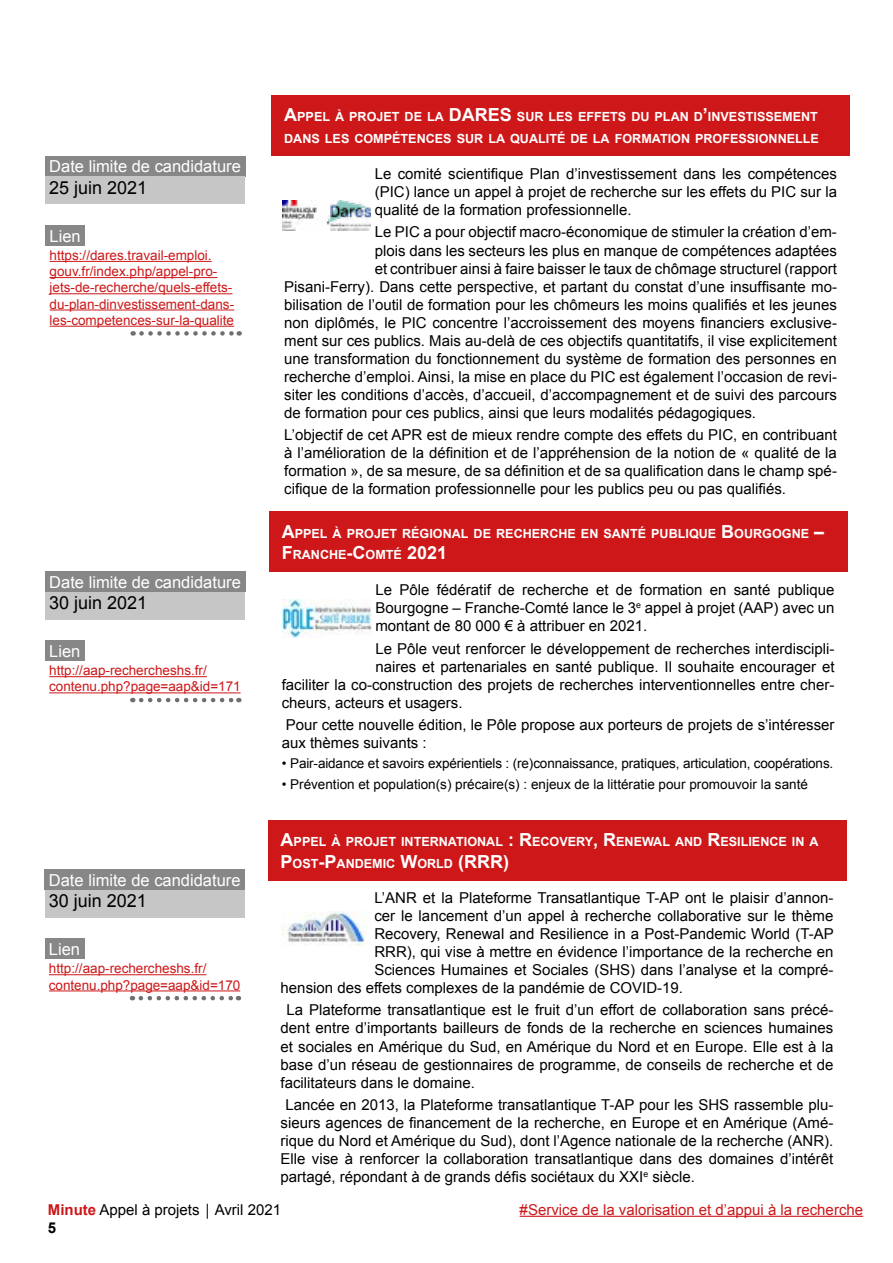
<style>
.page{position:relative;width:893px;height:1263px;background:#fff}
.page>*{position:absolute;margin:0;border:0;box-sizing:border-box;transform-origin:0 0}
.t1{font:18px "Arial";color:#000}
.t2{font:700 18px "Arial";color:#fff}
.t3{font:16.5px "Arial";color:#fff}
.t4{font:15px/18px "Arial";color:#000;text-align:justify}
.t5{font:15px "Arial";color:#cd1719}
.t6{font:13.5px/16.2px "Arial";color:#cd1719}
.t7{font:13.5px "Arial";letter-spacing:-.01em;color:#000}
.t8{font:700 12.6px/21.6px "Arial";color:#fff}
.s1{font-size:18px}
.s2{font-weight:700;color:#cd1719}
.s3{font-family:"Futura PT"}
.s4{font-weight:700}
</style>
<div class="page">
<hr style="left:520px;top:1216px;width:343px;height:1px;background:#cd1719">
<div style="left:45px;top:156px;width:200px;height:20px;background:#878787"></div>
<div style="left:45px;top:176px;width:200px;height:28px;background:#c6c6c6"></div>
<div style="left:45px;top:225px;width:40px;height:21px;background:#878787"></div>
<hr style="left:50px;top:261px;width:162px;height:1px;background:#cd1719">
<hr style="left:50px;top:277px;width:167px;height:1px;background:#cd1719">
<hr style="left:50px;top:293px;width:182px;height:1px;background:#cd1719">
<hr style="left:50px;top:309px;width:184px;height:1px;background:#cd1719">
<svg style="left:141px;top:331px;width:99px;height:5px"></svg>
<hr style="left:50px;top:326px;width:184px;height:1px;background:#cd1719">
<div style="left:271px;top:95px;width:579px;height:61px;background:#cd1719"></div>
<img style="left:282px;top:200px;width:88px;height:30px">
<div style="left:269px;top:512px;width:578px;height:60px;background:#cd1719"></div>
<img style="left:283px;top:599px;width:88px;height:38px">
<div style="left:45px;top:572px;width:200px;height:20px;background:#878787"></div>
<div style="left:45px;top:592px;width:200px;height:28px;background:#c6c6c6"></div>
<div style="left:45px;top:641px;width:40px;height:20px;background:#878787"></div>
<hr style="left:49px;top:676px;width:158px;height:1px;background:#cd1719">
<svg style="left:141px;top:698px;width:98px;height:4px"></svg>
<hr style="left:49px;top:692px;width:192px;height:1px;background:#cd1719">
<div style="left:45px;top:869px;width:200px;height:21px;background:#878787"></div>
<div style="left:45px;top:890px;width:199px;height:27px;background:#c6c6c6"></div>
<div style="left:45px;top:939px;width:39px;height:20px;background:#878787"></div>
<hr style="left:49px;top:974px;width:157px;height:1px;background:#cd1719">
<svg style="left:141px;top:996px;width:98px;height:4px"></svg>
<hr style="left:49px;top:990px;width:191px;height:1px;background:#cd1719">
<div style="left:268px;top:820px;width:578px;height:61px;background:#cd1719"></div>
<img style="left:282px;top:911px;width:85px;height:35px">
<p class="t3" style="left:49px;top:156px;width:193px">Date limite de candidature</p>
<p class="t1" style="left:49px;top:176px;width:100px">25 juin 2021</p>
<p class="t3" style="left:50px;top:225px;width:33px">Lien</p>
<p class="t6" style="left:50px;top:247px;width:186px">https://dares.travail-emploi. gouv.fr/index.php/appel-pro&shy;jets-de-recherche/quels-effets&shy;du-plan-dinvestissement-dans&shy;les-competences-sur-la-qualite</p>
<p class="t3" style="left:49px;top:571px;width:193px">Date limite de candidature</p>
<p class="t1" style="left:49px;top:591px;width:100px">30 juin 2021</p>
<p class="t3" style="left:49px;top:640px;width:33px">Lien</p>
<p class="t6" style="left:49px;top:662px;width:193px">http://aap-rechercheshs.fr/ contenu.php?page=aap&amp;id=171</p>
<p class="t3" style="left:49px;top:869px;width:193px">Date limite de candidature</p>
<p class="t1" style="left:49px;top:889px;width:100px">30 juin 2021</p>
<p class="t3" style="left:49px;top:938px;width:33px">Lien</p>
<p class="t6" style="left:49px;top:960px;width:193px">http://aap-rechercheshs.fr/ contenu.php?page=aap&amp;id=170</p>
<p class="t8" style="left:284px;top:106px;width:500px"><span class="s1">A</span>PPEL À PROJET DE LA <span class="s1">DARES</span> SUR LES EFFETS DU PLAN D<span class="s1">’</span>INVESTISSEME</p>
<p class="t8" style="left:284px;top:106px;width:535px;text-align:right">NT<br>DANS LES COMPÉTENCES SUR LA QUALITÉ DE LA FORMATION PROFESSIONNELLE</p>
<p class="t4" style="left:375px;top:165px;width:464px">Le comité scientifique Plan d’investissement dans les compétences (PIC) lance un appel à projet de recherche sur les effets du PIC sur la qualité de la formation professionnelle.</p>
<p class="t4" style="left:375px;top:223px;width:464px">Le PIC a pour objectif macro-économique de stimuler la création d’em-</p>
<p class="t4" style="left:375px;top:241px;width:464px">plois dans les secteurs les plus en manque de compétences adaptées</p>
<p class="t4" style="left:375px;top:259px;width:464px">et contribuer ainsi à faire baisser le taux de chômage structurel (rapport</p>
<p class="t4" style="left:284px;top:277px;width:554px">Pisani-Ferry). Dans cette perspective, et partant du constat d’une insuffisante mo-</p>
<p class="t4" style="left:284px;top:295px;width:554px">bilisation de l’outil de formation pour les chômeurs les moins qualifiés et les jeunes</p>
<p class="t4" style="left:284px;top:313px;width:554px">non diplômés, le PIC concentre l’accroissement des moyens financiers exclusive-</p>
<p class="t4" style="left:284px;top:331px;width:554px">ment sur ces publics. Mais au-delà de ces objectifs quantitatifs, il vise explicitement</p>
<p class="t4" style="left:284px;top:349px;width:554px">une transformation du fonctionnement du système de formation des personnes en</p>
<p class="t4" style="left:284px;top:367px;width:554px">recherche d’emploi. Ainsi, la mise en place du PIC est également l’occasion de revi-</p>
<p class="t4" style="left:284px;top:385px;width:554px">siter les conditions d’accès, d’accueil, d’accompagnement et de suivi des parcours</p>
<p class="t4" style="left:284px;top:403px;width:473px">de formation pour ces publics, ainsi que leurs modalités pédagogiques.</p>
<p class="t4" style="left:284px;top:426px;width:554px">L’objectif de cet APR est de mieux rendre compte des effets du PIC, en contribuant à l’amélioration de la définition et de l’appréhension de la notion de « qualité de la formation », de sa mesure, de sa définition et de sa qualification dans le champ spé&shy;cifique de la formation professionnelle pour les publics peu ou pas qualifiés.</p>
<p class="t8" style="left:282px;top:523px;width:544px"><span class="s1">A</span>PPEL À PROJET RÉGIONAL DE RECHERCHE EN SANTÉ PUBLIQUE <span class="s1">B</span>OURGOGNE <span class="s1">–<br>F</span> RANCHE<span class="s1">-C</span>OMTÉ <span class="s1">2021</span></p>
<p class="t4" style="left:375px;top:581px;width:461px">Le Pôle fédératif de recherche et de formation en santé publique Bourgogne – Franche-Comté lance le 3<sup>e</sup> appel à projet (AAP) avec un montant de 80 000 € à attribuer en 2021.</p>
<p class="t4" style="left:375px;top:639px;width:461px">Le Pôle veut renforcer le développement de recherches interdiscipli-</p>
<p class="t4" style="left:375px;top:657px;width:461px">naires et partenariales en santé publique. Il souhaite encourager et</p>
<p class="t4" style="left:282px;top:675px;width:554px">faciliter la co-construction des projets de recherches interventionnelles entre cher-</p>
<p class="t4" style="left:282px;top:693px;width:182px">cheurs, acteurs et usagers.</p>
<p class="t4" style="left:282px;top:716px;width:554px">Pour cette nouvelle édition, le Pôle propose aux porteurs de projets de s’intéresser aux thèmes suivants :</p>
<p class="t7" style="left:282px;top:755px;width:553px">• Pair-aidance et savoirs expérientiels : (re)connaissance, pratiques, articulation, coopérations.</p>
<p class="t7" style="left:282px;top:775px;width:528px">• Prévention et population(s) précaire(s) : enjeux de la littératie pour promouvoir la santé</p>
<p class="t8" style="left:281px;top:831px;width:539px"><span class="s1">A</span>PPEL À PROJET INTERNATIONAL <span class="s1">: R</span>ECOVERY<span class="s1">, R</span>ENEWAL AND <span class="s1">R</span>ESILIENCE IN A<br><span class="s1">P</span>OST<span class="s1">-P</span>ANDEMIC <span class="s1">W</span>ORLD <span class="s1">(RRR</span></p>
<p class="t2" style="left:503px;top:850px;width:7px">)</p>
<p class="t4" style="left:374px;top:889px;width:461px">L’ANR et la Plateforme Transatlantique T-AP ont le plaisir d’annon-</p>
<p class="t4" style="left:374px;top:907px;width:461px">cer le lancement d’un appel à recherche collaborative sur le thème</p>
<p class="t4" style="left:374px;top:925px;width:461px">Recovery, Renewal and Resilience in a Post-Pandemic World (T-AP</p>
<p class="t4" style="left:374px;top:943px;width:460px">RRR), qui vise à mettre en évidence l’importance de la recherche en</p>
<p class="t4" style="left:374px;top:961px;width:460px">Sciences Humaines et Sociales (SHS) dans l’analyse et la compré-</p>
<p class="t4" style="left:281px;top:979px;width:404px">hension des effets complexes de la pandémie de COVID-19.</p>
<p class="t4" style="left:281px;top:1001px;width:554px;text-indent:6px">La Plateforme transatlantique est le fruit d’un effort de collaboration sans précé&shy;dent entre d’importants bailleurs de fonds de la recherche en sciences humaines et sociales en Amérique du Sud, en Amérique du Nord et en Europe. Elle est à la base d’un réseau de gestionnaires de programme, de conseils de recherche et de facilitateurs dans le domaine.</p>
<p class="t4" style="left:281px;top:1096px;width:554px;text-indent:5px">Lancée en 2013, la Plateforme transatlantique T-AP pour les SHS rassemble plu&shy;sieurs agences de financement de la recherche, en Europe et en Amérique (Amé&shy;rique du Nord et Amérique du Sud), dont l’Agence nationale de la recherche (ANR).<br>Elle vise à renforcer la collaboration transatlantique dans des domaines d’intérêt partagé, répondant à de grands défis sociétaux du XXI<sup>e</sup> siècle.</p>
<p class="t4" style="left:48px;top:1201px;width:235px"><span class="s2">Minute</span> Appel à projets <span class="s3">|</span> Avril 2021<br><span class="s4">5</span></p>
<p class="t5" style="left:520px;top:1199px;width:345px">#Service de la valorisation et d’appui à la recherche</p>
</div>
